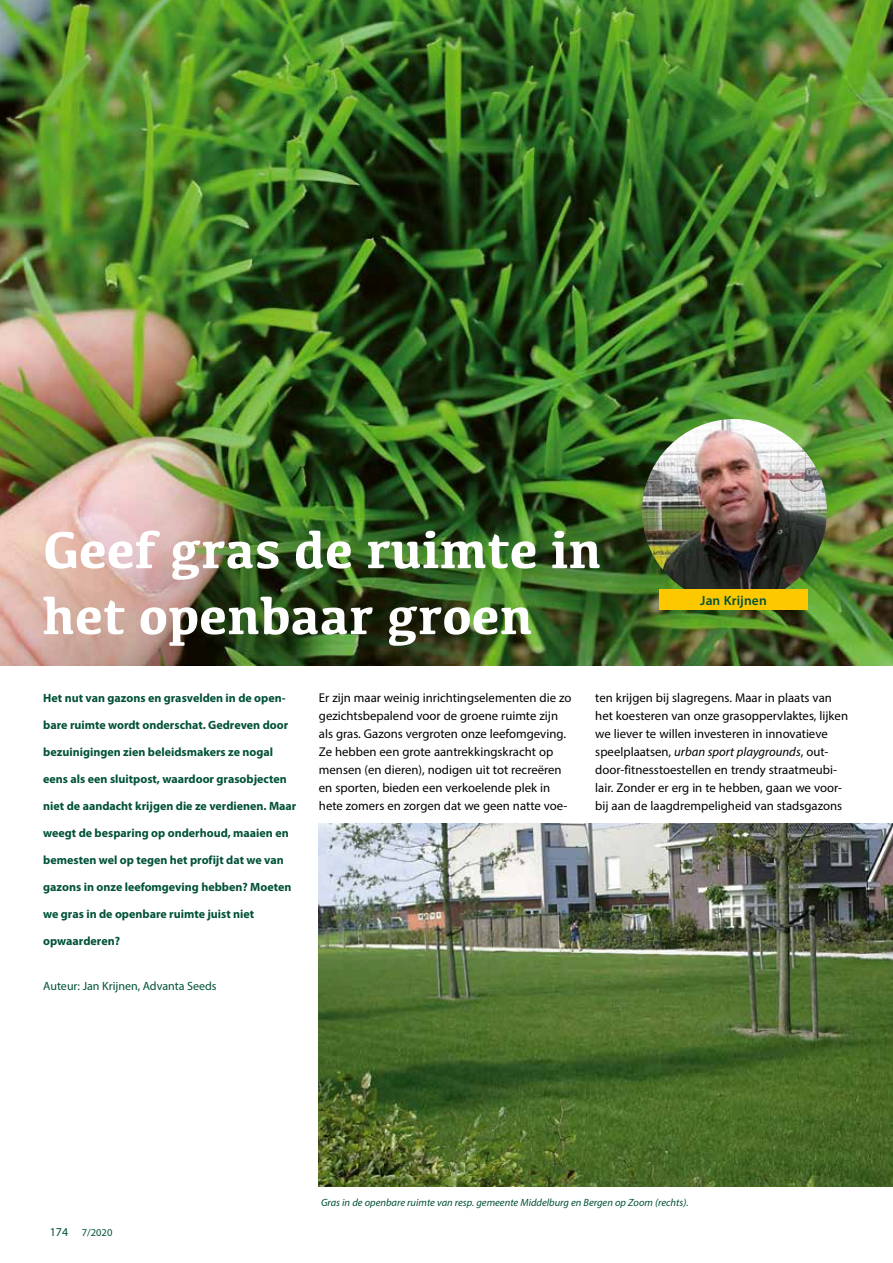
<style>
.page{position:relative;width:893px;height:1263px;background:#fff}
.page>*{position:absolute;margin:0;border:0;box-sizing:border-box;transform-origin:0 0}
.t1{font:700 54px/66px "Kefa";color:#fff}
.t2{font:600 13.5px "Myriad Pro";letter-spacing:.01em;color:#005139}
.t3{font:12.75px/18px "Myriad Pro";color:#000}
.t4{font:700 12px "Myriad Pro";color:#005139}
.t5{font:12px "Myriad Pro";color:#005139}
.t6{font:italic 10.5px "Myriad Pro";color:#005139}
.t7{font:10.5px "Myriad Pro";color:#005139}
.s1{font-style:italic}
.s2{font-size:12px}
</style>
<div class="page">
<img style="left:0;top:0;width:893px;height:666px">
<img style="left:319px;top:823px;width:574px;height:363px">
<img style="left:642px;top:419px;width:185px;height:185px;border-radius:92px">
<div style="left:659px;top:590px;width:149px;height:20px;background:#fec800"></div>
<h1 class="t1" style="left:43px;top:514px;width:560px">Geef gras de ruimte in het openbaar groen</h1>
<p class="t2" style="left:700px;top:592px;width:68px">Jan Krijnen</p>
<p class="t4" style="left:43px;top:690px;width:244px">Het nut van gazons en grasvelden in de open-</p>
<p class="t4" style="left:43px;top:717px;width:246px">bare ruimte wordt onderschat. Gedreven door</p>
<p class="t4" style="left:43px;top:744px;width:231px">bezuinigingen zien beleidsmakers ze nogal</p>
<p class="t4" style="left:43px;top:771px;width:245px">eens als een sluitpost, waardoor grasobjecten</p>
<p class="t4" style="left:43px;top:798px;width:255px">niet de aandacht krijgen die ze verdienen. Maar</p>
<p class="t4" style="left:43px;top:825px;width:247px">weegt de besparing op onderhoud, maaien en</p>
<p class="t4" style="left:43px;top:852px;width:242px">bemesten wel op tegen het profijt dat we van</p>
<p class="t4" style="left:43px;top:879px;width:250px">gazons in onze leefomgeving hebben? Moeten</p>
<p class="t4" style="left:43px;top:906px;width:213px">we gras in de openbare ruimte juist niet</p>
<p class="t4" style="left:43px;top:933px;width:78px">opwaarderen?</p>
<p class="t5" style="left:43px;top:979px;width:175px">Auteur: Jan Krijnen, Advanta Seeds</p>
<p class="t3" style="left:319px;top:689px;width:254px">Er zijn maar weinig inrichtingselementen die zo gezichtsbepalend voor de groene ruimte zijn als gras. Gazons vergroten onze leefomgeving.<br>Ze hebben een grote aantrekkingskracht op mensen (en dieren), nodigen uit tot recreëren en sporten, bieden een verkoelende plek in hete zomers en zorgen dat we geen natte voe-</p>
<p class="t3" style="left:595px;top:689px;width:254px">ten krijgen bij slagregens. Maar in plaats van het koesteren van onze grasoppervlaktes, lijken we liever te willen investeren in innovatieve speelplaatsen, <span class="s1">urban sport playgrounds</span>, out&shy;door-fitnesstoestellen en trendy straatmeubi&shy;lair. Zonder er erg in te hebben, gaan we voor&shy;bij aan de laagdrempeligheid van stadsgazons</p>
<p class="t7" style="left:50px;top:1226px;width:64px"><span class="s2">174</span> 7/2020</p>
<p class="t6" style="left:321px;top:1196px;width:369px">Gras in de openbare ruimte van resp. gemeente Middelburg en Bergen op Zoom (rechts).</p>
</div>
